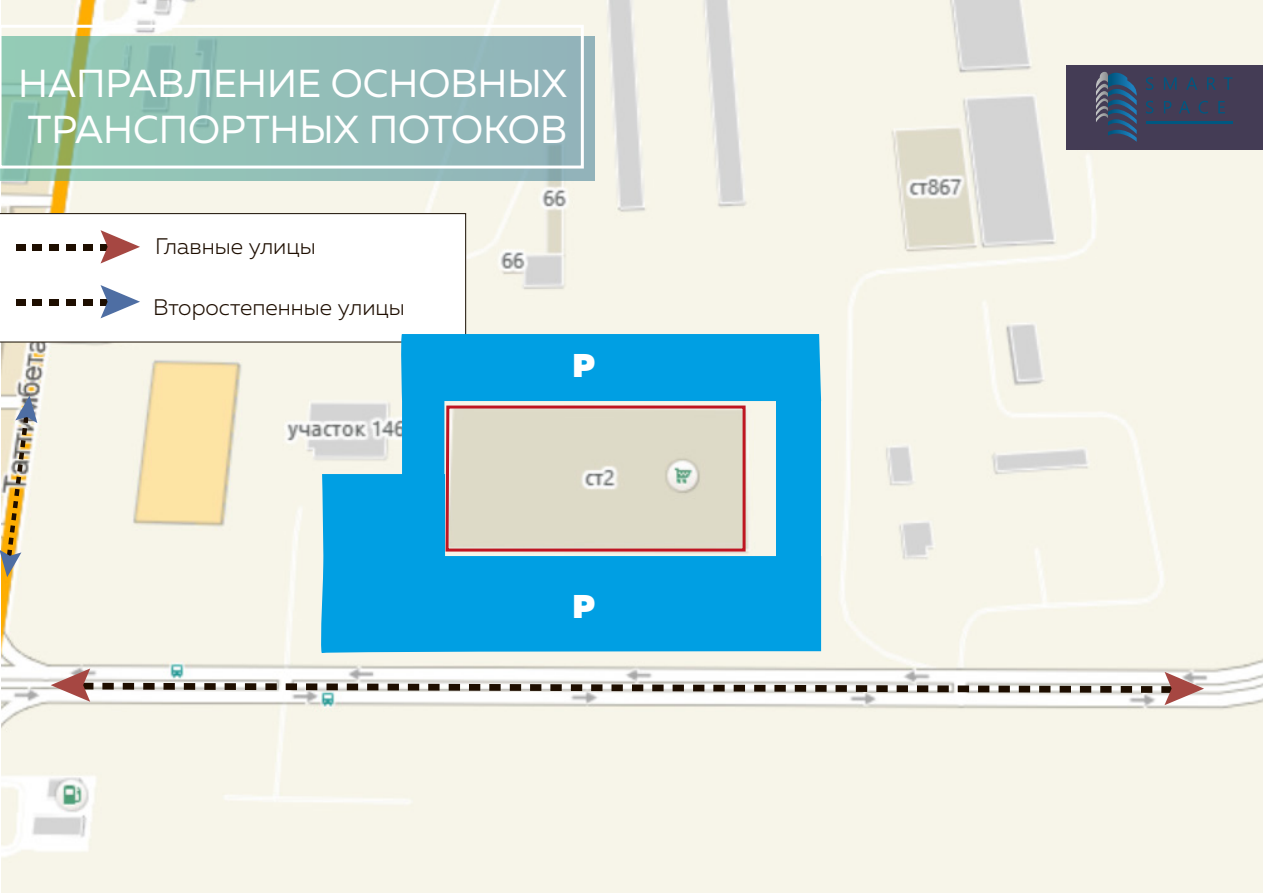
<style>
.page{position:relative;width:1263px;height:893px;background:#fff}
.page>*{position:absolute;margin:0;border:0;box-sizing:border-box;transform-origin:0 0}
.t1{font:39px/46.8px "Muller";color:#fff}
.t2{font:900 32.85px "Muller";color:#fff}
.t3{font:300 22.5px "Muller";color:#1e0e00}
</style>
<div class="page">
<img style="left:1px;top:0;width:1262px;height:893px">
<svg style="left:0;top:36px;width:595px;height:144px;background:#92bbb5"></svg>
<svg style="left:0;top:25px;width:584px;height:144px;background:#9cc3ba"></svg>
<div style="left:0;top:214px;width:466px;height:128px;background:#fff"></div>
<div style="left:0;top:213px;width:466px;height:130px;border:1px solid #30261a"></div>
<div style="left:49px;top:244px;width:10px;height:7px;background:#1e0e00"></div>
<div style="left:33px;top:244px;width:9px;height:7px;background:#1e0e00"></div>
<div style="left:16px;top:244px;width:9px;height:7px;background:#1e0e00"></div>
<div style="left:100px;top:244px;width:9px;height:7px;background:#1e0e00"></div>
<div style="left:83px;top:244px;width:10px;height:7px;background:#1e0e00"></div>
<div style="left:66px;top:244px;width:10px;height:7px;background:#1e0e00"></div>
<svg style="left:101px;top:230px;width:39px;height:33px"></svg>
<div style="left:49px;top:299px;width:10px;height:7px;background:#1e0e00"></div>
<div style="left:33px;top:299px;width:9px;height:7px;background:#1e0e00"></div>
<div style="left:16px;top:299px;width:9px;height:7px;background:#1e0e00"></div>
<div style="left:100px;top:299px;width:9px;height:7px;background:#1e0e00"></div>
<div style="left:83px;top:299px;width:10px;height:7px;background:#1e0e00"></div>
<div style="left:66px;top:299px;width:10px;height:7px;background:#1e0e00"></div>
<svg style="left:101px;top:285px;width:39px;height:33px"></svg>
<div style="left:1066px;top:66px;width:197px;height:84px;background:#443c55"></div>
<svg style="left:1096px;top:72px;width:41px;height:70px"></svg>
<svg style="left:1146px;top:77px;width:86px;height:37px"></svg>
<hr style="left:1146px;top:121px;width:86px;height:2px;background:#005780">
<div style="left:123px;top:683px;width:11px;height:7px;background:#1e0e00"></div>
<div style="left:102px;top:683px;width:12px;height:7px;background:#1e0e00"></div>
<div style="left:82px;top:683px;width:11px;height:6px;background:#1e0e00"></div>
<div style="left:184px;top:683px;width:11px;height:7px;background:#1e0e00"></div>
<div style="left:163px;top:683px;width:12px;height:7px;background:#1e0e00"></div>
<div style="left:143px;top:683px;width:12px;height:7px;background:#1e0e00"></div>
<div style="left:245px;top:683px;width:11px;height:7px;background:#1e0e00"></div>
<div style="left:225px;top:683px;width:11px;height:7px;background:#1e0e00"></div>
<div style="left:204px;top:683px;width:12px;height:7px;background:#1e0e00"></div>
<div style="left:306px;top:683px;width:11px;height:7px;background:#1e0e00"></div>
<div style="left:286px;top:683px;width:11px;height:7px;background:#1e0e00"></div>
<div style="left:265px;top:683px;width:12px;height:7px;background:#1e0e00"></div>
<div style="left:367px;top:684px;width:11px;height:6px;background:#1e0e00"></div>
<div style="left:347px;top:684px;width:11px;height:6px;background:#1e0e00"></div>
<div style="left:326px;top:683px;width:12px;height:7px;background:#1e0e00"></div>
<div style="left:428px;top:684px;width:12px;height:7px;background:#1e0e00"></div>
<div style="left:408px;top:684px;width:11px;height:6px;background:#1e0e00"></div>
<div style="left:388px;top:684px;width:11px;height:6px;background:#1e0e00"></div>
<div style="left:489px;top:684px;width:12px;height:7px;background:#1e0e00"></div>
<div style="left:469px;top:684px;width:11px;height:7px;background:#1e0e00"></div>
<div style="left:449px;top:684px;width:11px;height:7px;background:#1e0e00"></div>
<div style="left:550px;top:684px;width:12px;height:7px;background:#1e0e00"></div>
<div style="left:530px;top:684px;width:11px;height:7px;background:#1e0e00"></div>
<div style="left:510px;top:684px;width:11px;height:7px;background:#1e0e00"></div>
<div style="left:611px;top:684px;width:12px;height:7px;background:#1e0e00"></div>
<div style="left:591px;top:684px;width:11px;height:7px;background:#1e0e00"></div>
<div style="left:571px;top:684px;width:11px;height:7px;background:#1e0e00"></div>
<div style="left:673px;top:685px;width:11px;height:6px;background:#1e0e00"></div>
<div style="left:652px;top:684px;width:12px;height:7px;background:#1e0e00"></div>
<div style="left:632px;top:684px;width:11px;height:7px;background:#1e0e00"></div>
<div style="left:734px;top:685px;width:11px;height:7px;background:#1e0e00"></div>
<div style="left:713px;top:685px;width:12px;height:6px;background:#1e0e00"></div>
<div style="left:693px;top:685px;width:11px;height:6px;background:#1e0e00"></div>
<div style="left:795px;top:685px;width:11px;height:7px;background:#1e0e00"></div>
<div style="left:774px;top:685px;width:12px;height:7px;background:#1e0e00"></div>
<div style="left:754px;top:685px;width:11px;height:7px;background:#1e0e00"></div>
<div style="left:856px;top:685px;width:11px;height:7px;background:#1e0e00"></div>
<div style="left:835px;top:685px;width:12px;height:7px;background:#1e0e00"></div>
<div style="left:815px;top:685px;width:12px;height:7px;background:#1e0e00"></div>
<div style="left:917px;top:685px;width:11px;height:7px;background:#1e0e00"></div>
<div style="left:897px;top:685px;width:11px;height:7px;background:#1e0e00"></div>
<div style="left:876px;top:685px;width:12px;height:7px;background:#1e0e00"></div>
<div style="left:978px;top:685px;width:11px;height:7px;background:#1e0e00"></div>
<div style="left:958px;top:685px;width:11px;height:7px;background:#1e0e00"></div>
<div style="left:937px;top:685px;width:12px;height:7px;background:#1e0e00"></div>
<div style="left:1039px;top:686px;width:11px;height:6px;background:#1e0e00"></div>
<div style="left:1019px;top:686px;width:11px;height:6px;background:#1e0e00"></div>
<div style="left:998px;top:686px;width:12px;height:6px;background:#1e0e00"></div>
<div style="left:1100px;top:686px;width:11px;height:7px;background:#1e0e00"></div>
<div style="left:1080px;top:686px;width:11px;height:7px;background:#1e0e00"></div>
<div style="left:1060px;top:686px;width:11px;height:7px;background:#1e0e00"></div>
<div style="left:1161px;top:686px;width:12px;height:7px;background:#1e0e00"></div>
<div style="left:1141px;top:686px;width:11px;height:7px;background:#1e0e00"></div>
<div style="left:1121px;top:686px;width:11px;height:7px;background:#1e0e00"></div>
<svg style="left:51px;top:668px;width:39px;height:34px"></svg>
<svg style="left:1164px;top:672px;width:40px;height:33px"></svg>
<img style="left:0;top:396px;width:37px;height:181px">
<svg style="left:319px;top:611px;width:502px;height:44px;background:#14a5e3"></svg>
<svg style="left:319px;top:334px;width:502px;height:277px;background:#6cbad6"></svg>
<div style="left:776px;top:399px;width:44px;height:162px;background:#009fe3"></div>
<p class="t1" style="left:18px;top:59px;width:550px">НАПРАВЛЕНИЕ ОСНОВНЫХ<br>ТРАНСПОРТНЫХ ПОТОКОВ</p>
<p class="t3" style="left:155px;top:233px;width:162px">Главные улицы</p>
<p class="t3" style="left:153px;top:294px;width:253px">Второстепенные улицы</p>
<p class="t2" style="left:572px;top:345px;width:24px">P</p>
<p class="t2" style="left:572px;top:586px;width:24px">P</p>
</div>
